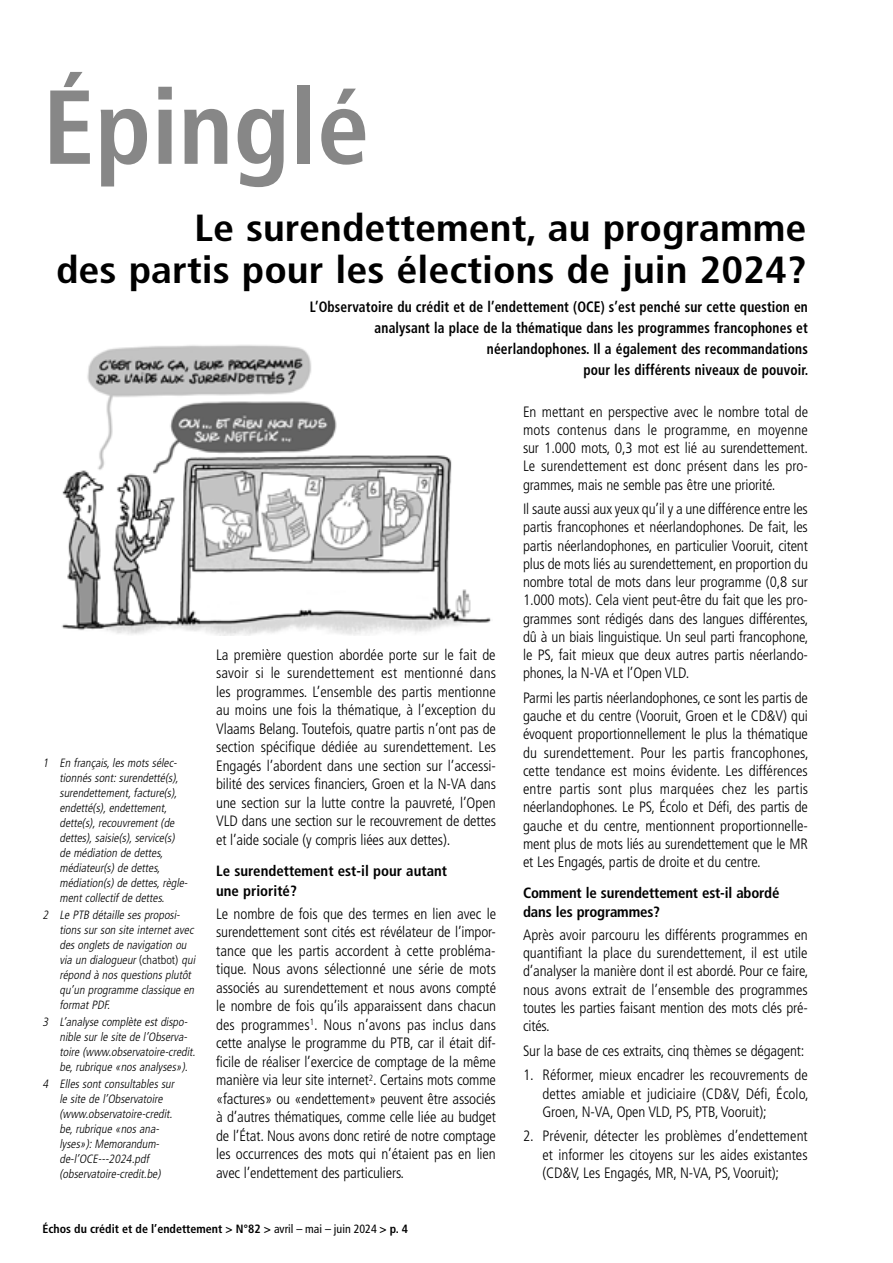
<style>
.page{position:relative;width:893px;height:1263px;background:#fff}
.page>*{position:absolute;margin:0;border:0;box-sizing:border-box;transform-origin:0 0}
.t1{font:700 condensed 105px "Frutiger LT Std";color:#878787}
.t2{font:700 condensed 37.8px/42px "Frutiger LT Std";color:#000;text-align:right;scale:1.11 1}
.t3{font:300 condensed 15px/18.3px "Frutiger LT Std";letter-spacing:-.01em;color:#000;text-align:justify}
.t4{font:700 condensed 15px/21px "Frutiger LT Std";letter-spacing:.01em;color:#000;text-align:right;scale:.9 1}
.t5{font:700 condensed 14.85px/19.8px "Frutiger LT Std";letter-spacing:-.01em;color:#000}
.t6{font:italic 300 condensed 12px/15px "Frutiger LT Std";color:#000}
.t7{font:700 condensed 12px "Frutiger LT Std";color:#000}
.s1{font-style:normal}
.s2{font-weight:400}
</style>
<div class="page">
<img style="left:61px;top:345px;width:430px;height:290px">
<h1 class="t1" style="left:43px;top:65px;width:328px">Épinglé</h1>
<h2 class="t2" style="left:56px;top:207px;width:677px">Le surendettement, au programme<br>des partis pour les élections de juin 2024?</h2>
<p class="t4" style="left:310px;top:296px;width:555px">L’Observatoire du crédit et de l’endettement (OCE) s’est penché sur cette question en analysant la place de la thématique dans les programmes francophones et néerlandophones. Il a également des recommandations<br>pour les différents niveaux de pouvoir.</p>
<p class="t6" style="left:59px;top:755px;width:132px;text-indent:-17px">1 En français,lesmotssélec&shy;tionnéssont:surendetté(s), surendettement,facture(s), endetté(s),endettement, dette(s),recouvrement(de dettes),saisie(s),service(s) de médiation de dettes, médiateur(s)de dettes, médiation(s)de dettes,règle&shy;mentcollectifde dettes.</p>
<p class="t6" style="left:60px;top:907px;width:140px;text-indent:-17px">2 Le PTB détaille sesproposi&shy;tionssurson site internetavec desongletsde navigation ou via un dialogueur<span class="s1">( c h a t b ot)</span> qui répond à nosquestionsplutôt qu’un programme classique en formatPDF.</p>
<p class="t6" style="left:60px;top:1014px;width:140px;text-indent:-17px">3 L’analyse complète estdispo&shy;nible surle site de l’Observa&shy;toire (www.observatoire-credit. be,rubrique «nosanalyses»).</p>
<p class="t6" style="left:60px;top:1076px;width:119px;text-indent:-17px">4 Ellessontconsultablessur le site de l’Observatoire (www.observatoire-credit. be,rubrique «nosana&shy;lyses»):Memorandum&shy;de-l’OCE---2024.pdf (observatoire-credit.be)</p>
<p class="t3" style="left:216px;top:645px;width:282px">La première question abordée porte sur le fait de savoir si le surendettement est mentionné dans les programmes. L’ensemble des partis mentionne au moins une fois la thématique, à l’exception du Vlaams Belang. Toutefois, quatre partis n’ont pas de section spécifique dédiée au surendettement. Les Engagés l’abordent dans une section sur l’accessi&shy;bilité des services financiers, Groen et la N-VA dans une section sur la lutte contre la pauvreté, l’Open VLD dans une section sur le recouvrement de dettes et l’aide sociale (y compris liées aux dettes).</p>
<p class="t5" style="left:216px;top:860px;width:232px">Le surendettement est-il pour autant une priorité?</p>
<p class="t3" style="left:216px;top:904px;width:282px">Le nombre de fois que des termes en lien avec le surendettement sont cités est révélateur de l’impor&shy;tance que les partis accordent à cette probléma&shy;tique. Nous avons sélectionné une série de mots associés au surendettement et nous avons compté le nombre de fois qu’ils apparaissent dans chacun des programmes<sup>1</sup>. Nous n’avons pas inclus dans cette analyse le programme du PTB, car il était dif&shy;ficile de réaliser l’exercice de comptage de la même manière via leur site internet<sup>2</sup>. Certains mots comme «factures» ou «endettement» peuvent être associés à d’autres thématiques, comme celle liée au budget de l’État. Nous avons donc retiré de notre comptage les occurrences des mots qui n’étaient pas en lien avec l’endettement des particuliers.</p>
<p class="t7" style="left:43px;top:1222px;width:367px">Échos du crédit et de l’endettement &gt; N°82 &gt; <span class="s2">avril – mai – juin 2024</span> &gt; p. 4</p>
<p class="t3" style="left:523px;top:402px;width:287px">En mettant en perspective avec le nombre total de mots contenus dans le programme, en moyenne sur 1.000 mots, 0,3 mot est lié au surendettement.<br>Le surendettement est donc présent dans les pro&shy;grammes, mais ne semble pas être une priorité.</p>
<p class="t3" style="left:523px;top:500px;width:287px">Il saute aussi aux yeux qu’il y a une différence entre les partis francophones et néerlandophones. De fait, les partis néerlandophones, en particulier Vooruit, citent plus de mots liés au surendettement, en proportion du nombre total de mots dans leur programme (0,8 sur 1.000 mots). Cela vient peut-être du fait que les pro&shy;grammes sont rédigés dans des langues différentes, dû à un biais linguistique. Un seul parti francophone, le PS, fait mieux que deux autres partis néerlando&shy;phones, la N-VA et l’Open VLD.</p>
<p class="t3" style="left:523px;top:689px;width:287px">Parmi les partis néerlandophones, ce sont les partis de gauche et du centre (Vooruit, Groen et le CD&amp;V) qui évoquent proportionnellement le plus la thématique du surendettement. Pour les partis francophones, cette tendance est moins évidente. Les différences entre partis sont plus marquées chez les partis néerlandophones. Le PS, Écolo et Défi, des partis de gauche et du centre, mentionnent proportionnelle&shy;ment plus de mots liés au surendettement que le MR et Les Engagés, partis de droite et du centre.</p>
<p class="t5" style="left:523px;top:882px;width:258px">Comment le surendettement est-il abordé dans les programmes?</p>
<p class="t3" style="left:523px;top:926px;width:287px">Après avoir parcouru les différents programmes en quantifiant la place du surendettement, il est utile d’analyser la manière dont il est abordé. Pour ce faire, nous avons extrait de l’ensemble des programmes toutes les parties faisant mention des mots clés pré&shy;cités.</p>
<p class="t3" style="left:523px;top:1041px;width:283px">Sur la base de ces extraits, cinq thèmes se dégagent:</p>
<p class="t3" style="left:542px;top:1066px;width:268px;text-indent:-20px">1. Réformer, mieux encadrer les recouvrements de dettes amiable et judiciaire (CD&amp;V, Défi, Écolo, Groen, N-VA, Open VLD, PS, PTB, Vooruit);</p>
<p class="t3" style="left:542px;top:1127px;width:267px;text-indent:-20px">2. Prévenir, détecter les problèmes d’endettement et informer les citoyens sur les aides existantes (CD&amp;V, Les Engagés, MR, N-VA, PS, Vooruit);</p>
</div>
